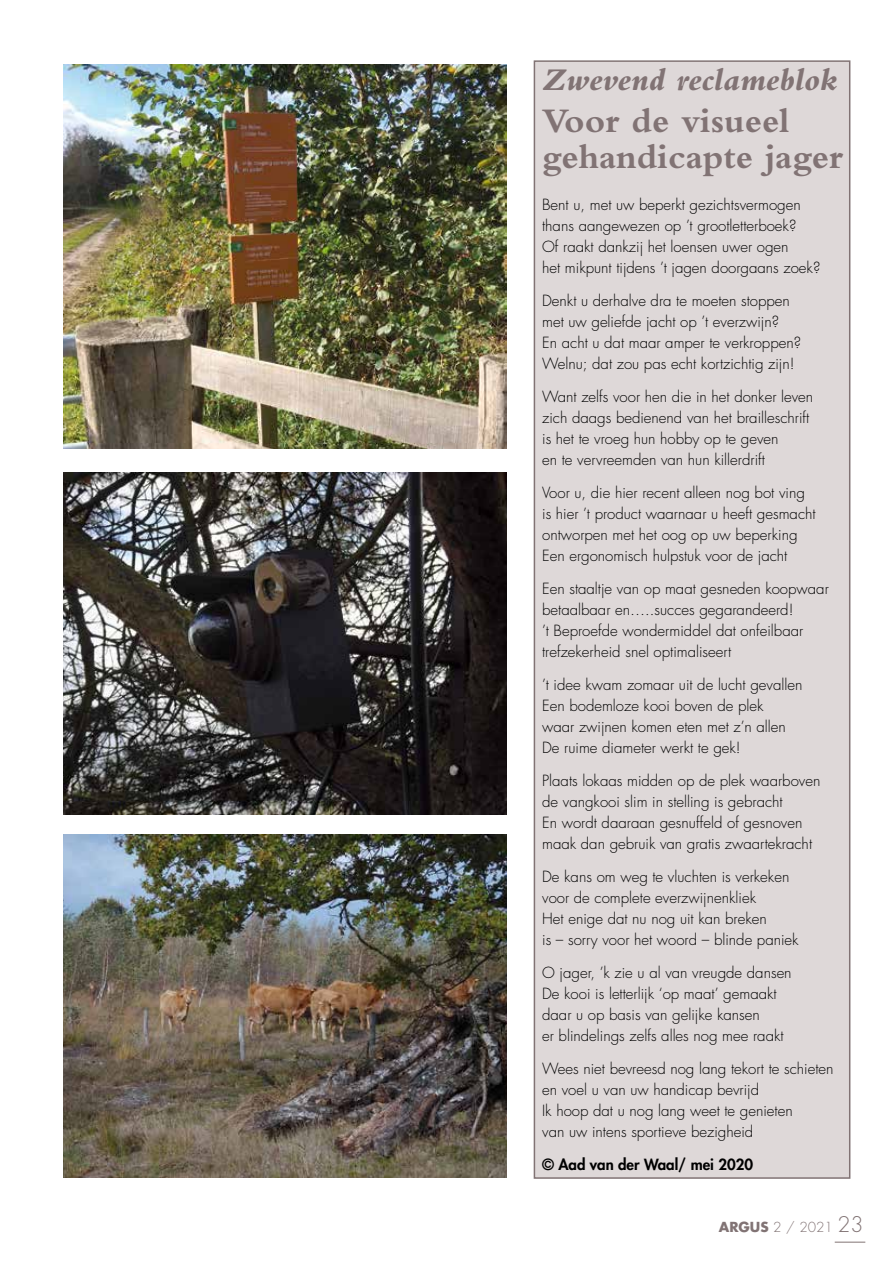
<style>
.page{position:relative;width:893px;height:1263px;background:#fff}
.page>*{position:absolute;margin:0;border:0;box-sizing:border-box;transform-origin:0 0}
.t1{font:700 36px/36px "Bembo";color:#817374}
.t2{font:italic 800 33px "Bembo";color:#817374}
.t3{font:300 15px/21px "Futura Std";color:#000}
.t4{font:800 15px "Futura Std";color:#000}
.t5{font:300 13.5px "Futura Std";color:#817374}
.s1{font-weight:700}
.s2{font-size:21px}
</style>
<div class="page">
<hr style="left:835px;top:1242px;width:30px;height:1px;background:#817374">
<div style="left:534px;top:60px;width:316px;height:1119px;background:#ded8d8;border:2px solid #817374"></div>
<img style="left:64px;top:65px;width:442px;height:384px">
<img style="left:64px;top:472px;width:442px;height:342px">
<img style="left:64px;top:835px;width:442px;height:342px">
<h2 class="t2" style="left:542px;top:61px;width:296px">Zwevend reclameblok</h2>
<h1 class="t1" style="left:542px;top:102px;width:303px">Voor de visueel gehandicapte jager</h1>
<p class="t3" style="left:542px;top:194px;width:280px">Bent u, met uw beperkt gezichtsvermogen thans aangewezen op ’t grootletterboek?<br>Of raakt dankzij het loensen uwer ogen<br>het mikpunt tijdens ’t jagen doorgaans zoek?</p>
<p class="t3" style="left:542px;top:290px;width:260px">Denkt u derhalve dra te moeten stoppen met uw geliefde jacht op ’t everzwijn?<br>En acht u dat maar amper te verkroppen?<br>Welnu; dat zou pas echt kortzichtig zijn!</p>
<p class="t3" style="left:542px;top:386px;width:273px">Want zelfs voor hen die in het donker leven zich daags bedienend van het brailleschrift is het te vroeg hun hobby op te geven<br>en te vervreemden van hun killerdrift</p>
<p class="t3" style="left:542px;top:482px;width:275px">Voor u, die hier recent alleen nog bot ving is hier ’t product waarnaar u heeft gesmacht ontworpen met het oog op uw beperking Een ergonomisch hulpstuk voor de jacht</p>
<p class="t3" style="left:542px;top:578px;width:288px">Een staaltje van op maat gesneden koopwaar betaalbaar en…..succes gegarandeerd!<br>’t Beproefde wondermiddel dat onfeilbaar trefzekerheid snel optimaliseert</p>
<p class="t3" style="left:542px;top:674px;width:262px">’t idee kwam zomaar uit de lucht gevallen Een bodemloze kooi boven de plek<br>waar zwijnen komen eten met z’n allen De ruime diameter werkt te gek!</p>
<p class="t3" style="left:542px;top:770px;width:280px">Plaats lokaas midden op de plek waarboven de vangkooi slim in stelling is gebracht<br>En wordt daaraan gesnuffeld of gesnoven maak dan gebruik van gratis zwaartekracht</p>
<p class="t3" style="left:542px;top:866px;width:258px">De kans om weg te vluchten is verkeken voor de complete everzwijnenkliek<br>Het enige dat nu nog uit kan breken<br>is – sorry voor het woord – blinde paniek</p>
<p class="t3" style="left:542px;top:962px;width:251px">O jager, ’k zie u al van vreugde dansen De kooi is letterlijk ‘op maat’ gemaakt daar u op basis van gelijke kansen<br>er blindelings zelfs alles nog mee raakt</p>
<p class="t3" style="left:542px;top:1058px;width:293px">Wees niet bevreesd nog lang tekort te schieten en voel u van uw handicap bevrijd<br>Ik hoop dat u nog lang weet te genieten<br>van uw intens sportieve bezigheid</p>
<p class="t4" style="left:542px;top:1155px;width:212px">© Aad van der Waal/ mei 2020</p>
<p class="t5" style="left:719px;top:1219px;width:146px"><span class="s1">ARGUS</span> 2 / 2021 <span class="s2">23</span></p>
</div>
